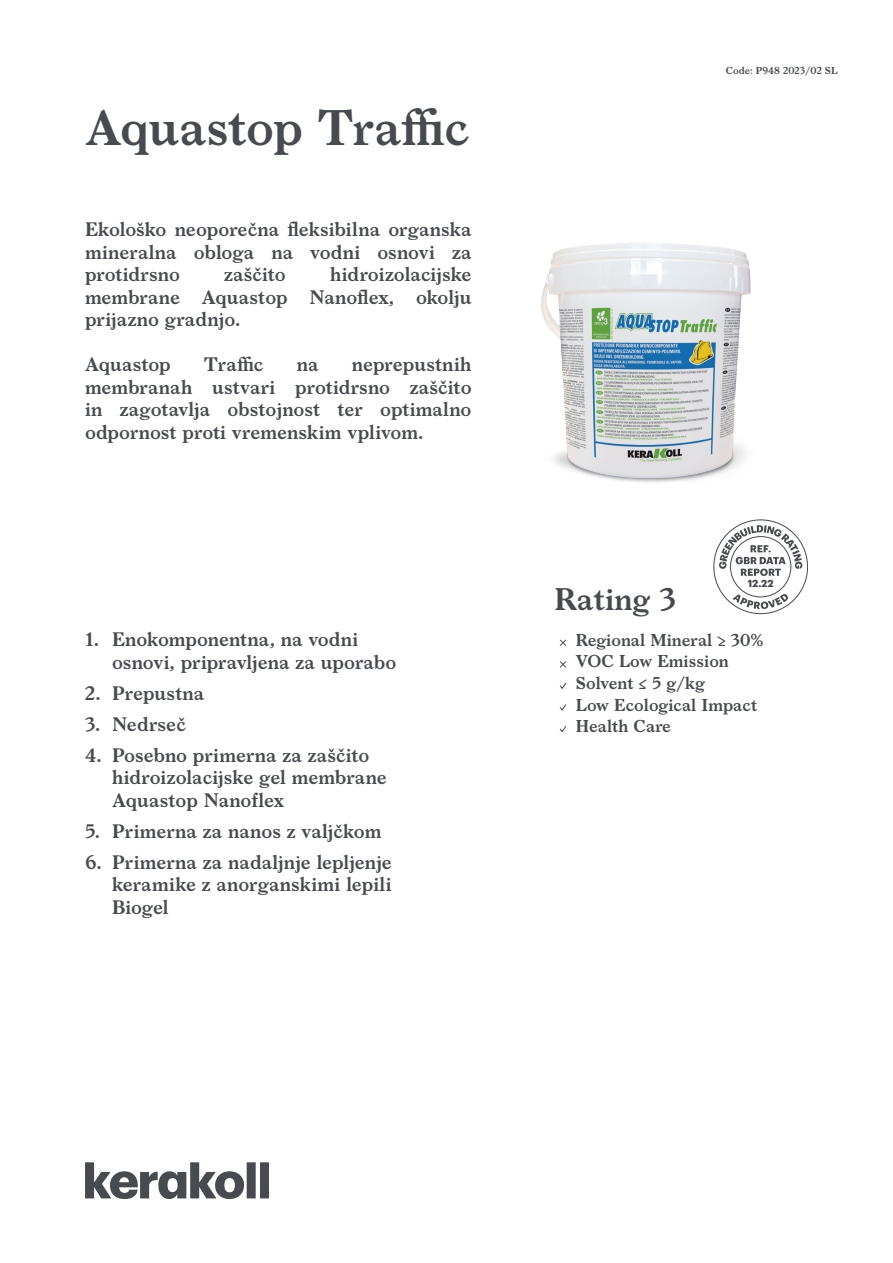
<style>
.page{position:relative;width:893px;height:1263px;background:#fff}
.page>*{position:absolute;margin:0;border:0;box-sizing:border-box;transform-origin:0 0}
.notag_cover_nome_prodotto{font:600 48px "Larish Neue";letter-spacing:-.005em;color:#474a4e}
.cover_eco{font:600 30px "Larish Neue";color:#474a4e}
.cover_descrizione_prodotto{font:600 18.75px/22.5px "Larish Neue";color:#474a4e;text-align:justify}
.notag_cover_voci_rating{font:600 16.5px "Larish Neue";color:#474a4e}
.cover_datareport{font:700 10.05px "Graphik";color:#474a4e}
.t1{font:600 9.75px "Larish Neue";color:#474a4e}
</style>
<div class="page">
<svg style="left:713px;top:519px;width:95px;height:95px"></svg>
<svg style="left:85px;top:1162px;width:184px;height:37px"></svg>
<svg style="left:559px;top:639px;width:8px;height:7px"></svg>
<svg style="left:559px;top:661px;width:8px;height:7px"></svg>
<svg style="left:560px;top:682px;width:7px;height:7px"></svg>
<svg style="left:559px;top:704px;width:8px;height:7px"></svg>
<svg style="left:559px;top:726px;width:8px;height:7px"></svg>
<img style="left:541px;top:242px;width:210px;height:240px">
<p class="notag_cover_nome_prodotto" style="left:85px;top:91px;width:385px">Aquastop Traffic</p>
<p class="cover_descrizione_prodotto" style="left:85px;top:217px;width:388px">Ekološko neoporečna fleksibilna organska mineralna obloga na vodni osnovi za protidrsno</p>
<p class="cover_descrizione_prodotto" style="left:85px;top:262px;width:388px;text-indent:245px">hidroizolacijske membrane Aquastop Nanoflex, okolju prijazno gradnjo.</p>
<p class="cover_descrizione_prodotto" style="left:85px;top:352px;width:87px">Aquastop</p>
<p class="cover_descrizione_prodotto" style="left:204px;top:352px;width:61px">Traffic</p>
<p class="cover_descrizione_prodotto" style="left:297px;top:352px;width:23px">na</p>
<p class="cover_descrizione_prodotto" style="left:224px;top:262px;width:63px">zaščito</p>
<p class="cover_descrizione_prodotto" style="left:85px;top:352px;width:388px;text-indent:267px">neprepustnih membranah ustvari protidrsno zaščito in zagotavlja obstojnost ter optimalno odpornost proti vremenskim vplivom.</p>
<p class="cover_descrizione_prodotto" style="left:112px;top:627px;width:286px;text-indent:-27px">1. Enokomponentna, na vodni osnovi, pripravljena za uporabo</p>
<p class="cover_descrizione_prodotto" style="left:85px;top:680px;width:121px">2. Prepustna</p>
<p class="cover_descrizione_prodotto" style="left:85px;top:711px;width:102px">3. Nedrseč</p>
<p class="cover_descrizione_prodotto" style="left:112px;top:742px;width:276px;text-align:left;text-indent:-27px">4. Posebno primerna za zaščito hidroizolacijske gel membrane<br>Aquastop Nanoflex</p>
<p class="cover_descrizione_prodotto" style="left:85px;top:818px;width:298px">5. Primerna za nanos z valjčkom</p>
<p class="cover_descrizione_prodotto" style="left:112px;top:849px;width:281px;text-indent:-27px">6. Primerna za nadaljnje lepljenje keramike z anorganskimi lepili Biogel</p>
<p class="t1" style="left:726px;top:63px;width:113px">Code: P948 2023/02 SL</p>
<p class="cover_datareport" style="left:748px;top:575px;width:27px">12.22</p>
<p class="cover_eco" style="left:554px;top:576px;width:123px">Rating 3</p>
<p class="notag_cover_voci_rating" style="left:576px;top:627px;width:189px">Regional Mineral ≥ 30%</p>
<p class="notag_cover_voci_rating" style="left:576px;top:649px;width:155px">VOC Low Emission</p>
<p class="notag_cover_voci_rating" style="left:576px;top:670px;width:130px">Solvent ≤ 5 g/kg</p>
<p class="notag_cover_voci_rating" style="left:576px;top:692px;width:183px">Low Ecological Impact</p>
<p class="notag_cover_voci_rating" style="left:576px;top:713px;width:97px">Health Care</p>
</div>
